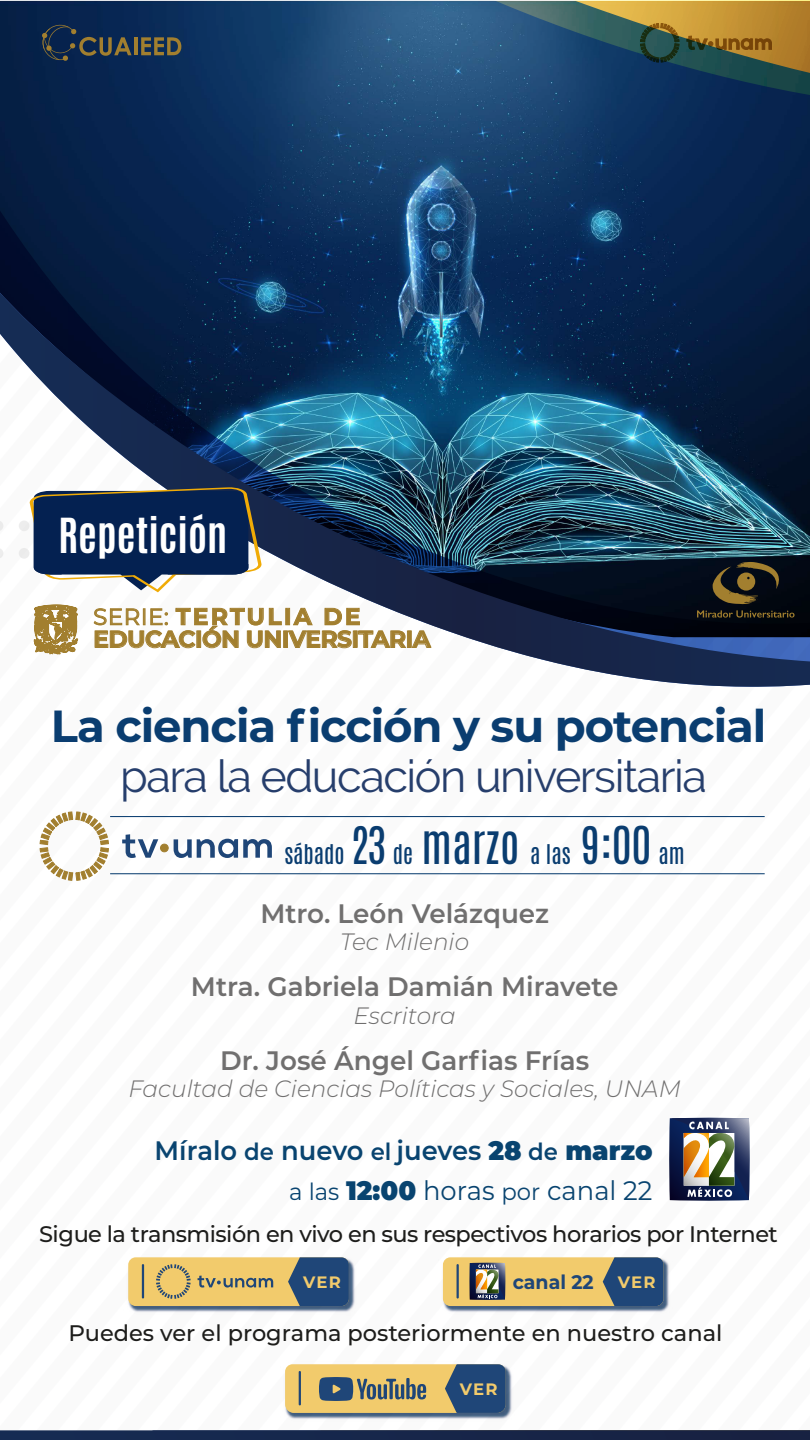
<style>
.page{position:relative;width:810px;height:1440px;background:#fff}
.page>*{position:absolute;margin:0;border:0;box-sizing:border-box;transform-origin:0 0}
.t1{font:700 44.92px "Montserrat";letter-spacing:-.025em;color:#0a3d70}
.t2{font:44.92px "Raleway";letter-spacing:-.03em;color:#263e6c}
.t3{font:700 40.35px "Antonio";color:#fff}
.t4{font:600 26.7px "Montserrat";color:#706f6f}
.t5{font:600 26.7px "Montserrat";color:#094470}
.t6{font:26.7px "Montserrat";color:#094470}
.t7{font:italic 300 23.62px "Montserrat";color:#706f6f}
.t8{font:700 23.48px/22.7px "Montserrat";letter-spacing:-.025em;color:#a27f2f}
.t9{font:22.73px "Antonio";color:#0a3d70}
.t10{font:500 22.5px "Montserrat";letter-spacing:-.025em;color:#1d1d1b}
.t11{font:500 22.5px "Montserrat";color:#1d1d1b}
.t12{font:700 19.58px "Montserrat";color:#1f4678}
.t13{font:700 16.5px "Montserrat";letter-spacing:.065em;color:#f2cb6c}
.s1{font-weight:400;font-size:22.95px}
.s2{font-size:43.5px}
.s3{font-size:23.55px}
.s4{font-weight:900}
.s5{font-size:16.5px;color:#f2cb6c}
</style>
<div class="page">
<img style="left:0;top:1px;width:810px;height:177px">
<svg style="left:0;top:178px;width:810px;height:115px;background:#0b2b56"></svg>
<img style="left:0;top:293px;width:810px;height:394px">
<svg style="left:45px;top:0;width:765px;height:112px;background:#113561"></svg>
<svg style="left:57px;top:0;width:753px;height:103px;background:#304f67"></svg>
<svg style="left:0;top:1430px;width:810px;height:10px;background:#1b2a4c"></svg>
<svg style="left:41px;top:23px;width:91px;height:39px;background:#213349"></svg>
<hr style="left:134px;top:37px;width:3px;height:18px;background:#a27f2f">
<svg style="left:141px;top:37px;width:40px;height:18px"></svg>
<svg style="left:640px;top:23px;width:39px;height:39px;background:#3b533f"></svg>
<svg style="left:687px;top:36px;width:85px;height:14px"></svg>
<svg style="left:0;top:548px;width:3px;height:11px"></svg>
<svg style="left:0;top:521px;width:3px;height:10px"></svg>
<div style="left:19px;top:548px;width:10px;height:11px;background:#ebebeb;border-radius:50%"></div>
<div style="left:19px;top:521px;width:10px;height:10px;background:#ededed;border-radius:50%"></div>
<img style="left:232px;top:1366px;width:333px;height:74px">
<svg style="left:285px;top:1366px;width:221px;height:47px;background:#9e9671"></svg>
<div style="left:283px;top:631px;width:5px;height:17px;border:1px solid #a27f2f"></div>
<svg style="left:288px;top:608px;width:118px;height:40px"></svg>
<div style="left:407px;top:631px;width:4px;height:17px;border:1px solid #a27f2f"></div>
<svg style="left:412px;top:631px;width:19px;height:17px"></svg>
<svg style="left:710px;top:562px;width:81px;height:42px;background:#312c1c"></svg>
<svg style="left:697px;top:610px;width:98px;height:8px"></svg>
<svg style="left:40px;top:812px;width:69px;height:69px"></svg>
<div style="left:160px;top:844px;width:8px;height:8px;background:#a27f2f;border:1px solid #a27f2f;border-radius:50%"></div>
<svg style="left:174px;top:839px;width:98px;height:19px"></svg>
<svg style="left:122px;top:834px;width:36px;height:24px"></svg>
<hr style="left:110px;top:816px;width:655px;height:1px;background:#0a3d70">
<hr style="left:110px;top:873px;width:655px;height:1px;background:#0a3d70">
<img style="left:128px;top:1259px;width:262px;height:107px">
<img style="left:390px;top:1259px;width:280px;height:107px">
<div style="left:128px;top:1257px;width:221px;height:49px;background:#f2cb6c;border-radius:7px"></div>
<svg style="left:288px;top:1257px;width:61px;height:49px;background:#365477"></svg>
<hr style="left:142px;top:1264px;width:2px;height:35px;background:#1f4678">
<svg style="left:156px;top:1264px;width:35px;height:35px"></svg>
<svg style="left:198px;top:1276px;width:75px;height:12px"></svg>
<div style="left:443px;top:1257px;width:221px;height:49px;background:#f2cb6c;border-radius:7px"></div>
<svg style="left:603px;top:1257px;width:61px;height:49px;background:#355477"></svg>
<hr style="left:457px;top:1264px;width:2px;height:35px;background:#1f4678">
<svg style="left:469px;top:1263px;width:36px;height:37px"></svg>
<svg style="left:669px;top:1118px;width:81px;height:83px"></svg>
<svg style="left:29px;top:487px;width:253px;height:167px"></svg>
<h2 class="t3" style="left:58px;top:505px;width:170px">Repetición</h2>
<p class="t8" style="left:93px;top:604px;width:339px"><span class="s1">SERIE:</span> TERTULIA DE<br>EDUCACIÓN UNIVERSITARIA</p>
<h1 class="t1" style="left:51px;top:694px;width:717px">La ciencia ficción y su potencial</h1>
<h1 class="t2" style="left:120px;top:750px;width:588px">para la educación universitaria</h1>
<p class="t9" style="left:284px;top:838px;width:402px">sábado <span class="s2">23</span> de <span class="s2">marzo</span> a las <span class="s2">9:00</span> am</p>
<p class="t4" style="left:260px;top:894px;width:290px">Mtro. León Velázquez</p>
<p class="t7" style="left:340px;top:926px;width:130px">Tec Milenio</p>
<p class="t4" style="left:191px;top:968px;width:429px">Mtra. Gabriela Damián Miravete</p>
<p class="t7" style="left:354px;top:999px;width:104px">Escritora</p>
<p class="t4" style="left:220px;top:1041px;width:371px">Dr. José Ángel Garfias Frías</p>
<p class="t7" style="left:128px;top:1073px;width:554px">Facultad de Ciencias Políticas y Sociales, UNAM</p>
<p class="t5" style="left:155px;top:1131px;width:500px">Míralo <span class="s3">de</span> nuevo <span class="s3">el</span> jueves <span class="s4">28</span> <span class="s3">de</span> <span class="s4">marzo</span></p>
<p class="t6" style="left:289px;top:1172px;width:365px"><span class="s3">a las</span> <span class="s4">12:00</span> horas <span class="s3">por</span> canal 22</p>
<p class="t10" style="left:39px;top:1218px;width:740px">Sigue la transmisión en vivo en sus respectivos horarios por Internet</p>
<p class="t13" style="left:303px;top:1271px;width:39px">VER</p>
<p class="t12" style="left:513px;top:1268px;width:144px">canal 22 <span class="s5">VER</span></p>
<p class="t11" style="left:69px;top:1318px;width:655px">Puedes ver el programa posteriormente en nuestro canal</p>
<p class="t13" style="left:460px;top:1377px;width:39px">VER</p>
</div>
